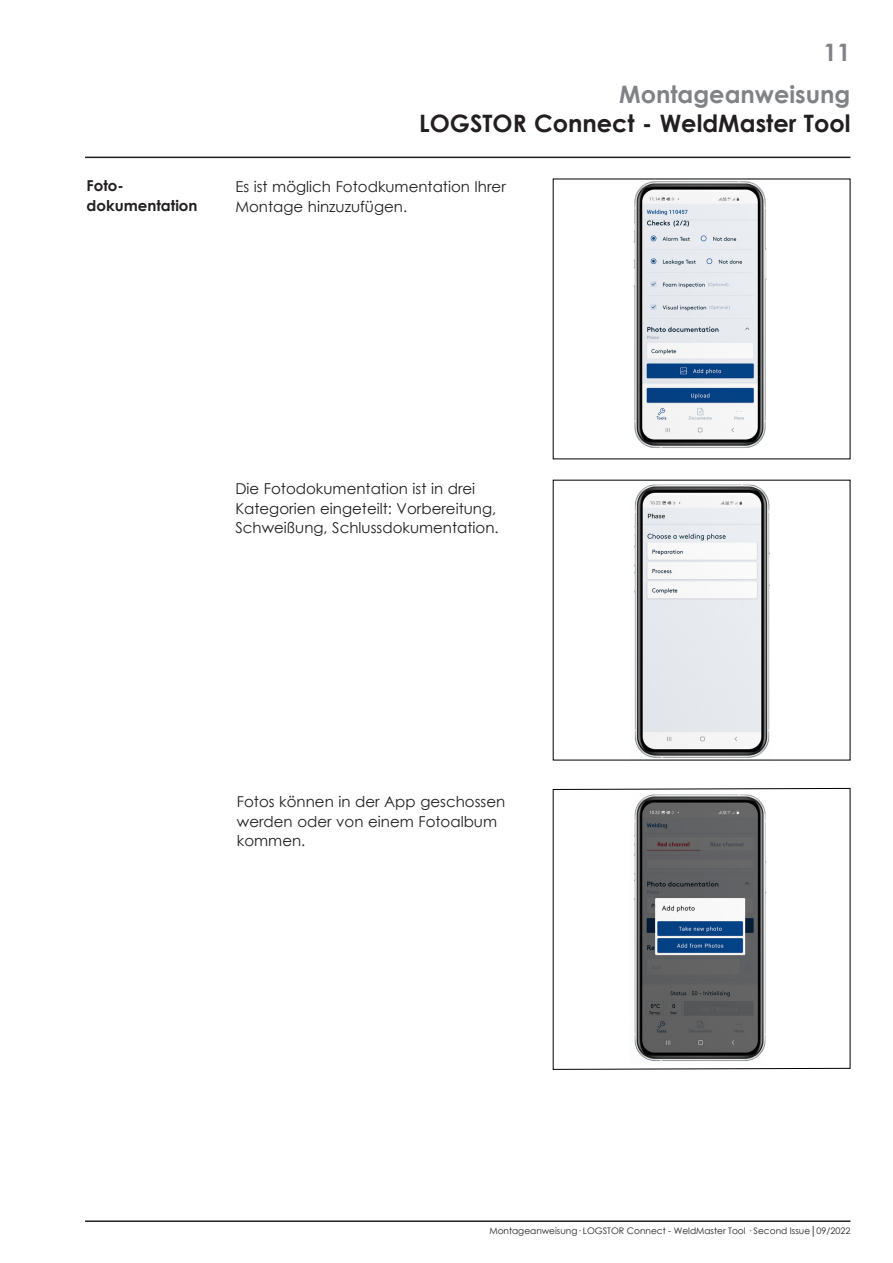
<style>
.page{position:relative;width:893px;height:1263px;background:#fff}
.page>*{position:absolute;margin:0;border:0;box-sizing:border-box;transform-origin:0 0}
.t1{font:700 24px "Century Gothic";color:#231f20}
.t2{font:700 24px/42.5px "Century Gothic";color:#808285;text-align:right}
.t3{font:15px/19.5px "Century Gothic";color:#231f20}
.t4{font:700 15px/19.5px "Century Gothic";color:#231f20}
.t5{font:9px "Century Gothic";color:#231f20}
</style>
<div class="page">
<hr style="left:85px;top:1220px;width:765px;height:2px;background:#231f20">
<hr style="left:85px;top:157px;width:765px;height:1px;background:#231f20">
<img style="left:633px;top:181px;width:134px;height:267px">
<img style="left:634px;top:484px;width:136px;height:274px">
<svg style="left:552px;top:788px;width:299px;height:282px"></svg>
<p class="t4" style="left:87px;top:175px;width:112px">Foto&shy;dokumentation</p>
<h1 class="t2" style="left:619px;top:30px;width:233px">11<br>Montageanweisung</h1>
<h1 class="t1" style="left:419px;top:105px;width:433px">LOGSTOR Connect - WeldMaster Tool</h1>
<p class="t3" style="left:235px;top:177px;width:272px">Es ist möglich Fotodkumentation Ihrer<br>Montage hinzuzufügen.</p>
<p class="t3" style="left:235px;top:479px;width:265px">Die Fotodokumentation ist in drei<br>Kategorien eingeteilt: Vorbereitung,<br>Schweißung, Schlussdokumentation.</p>
<p class="t3" style="left:237px;top:792px;width:270px">Fotos können in der App geschossen werden oder von einem Fotoalbum kommen.</p>
<p class="t5" style="left:489px;top:1224px;width:362px">Montageanweisung· LOGSTOR Connect - WeldMaster Tool · Second Issue│09/2022</p>
</div>
